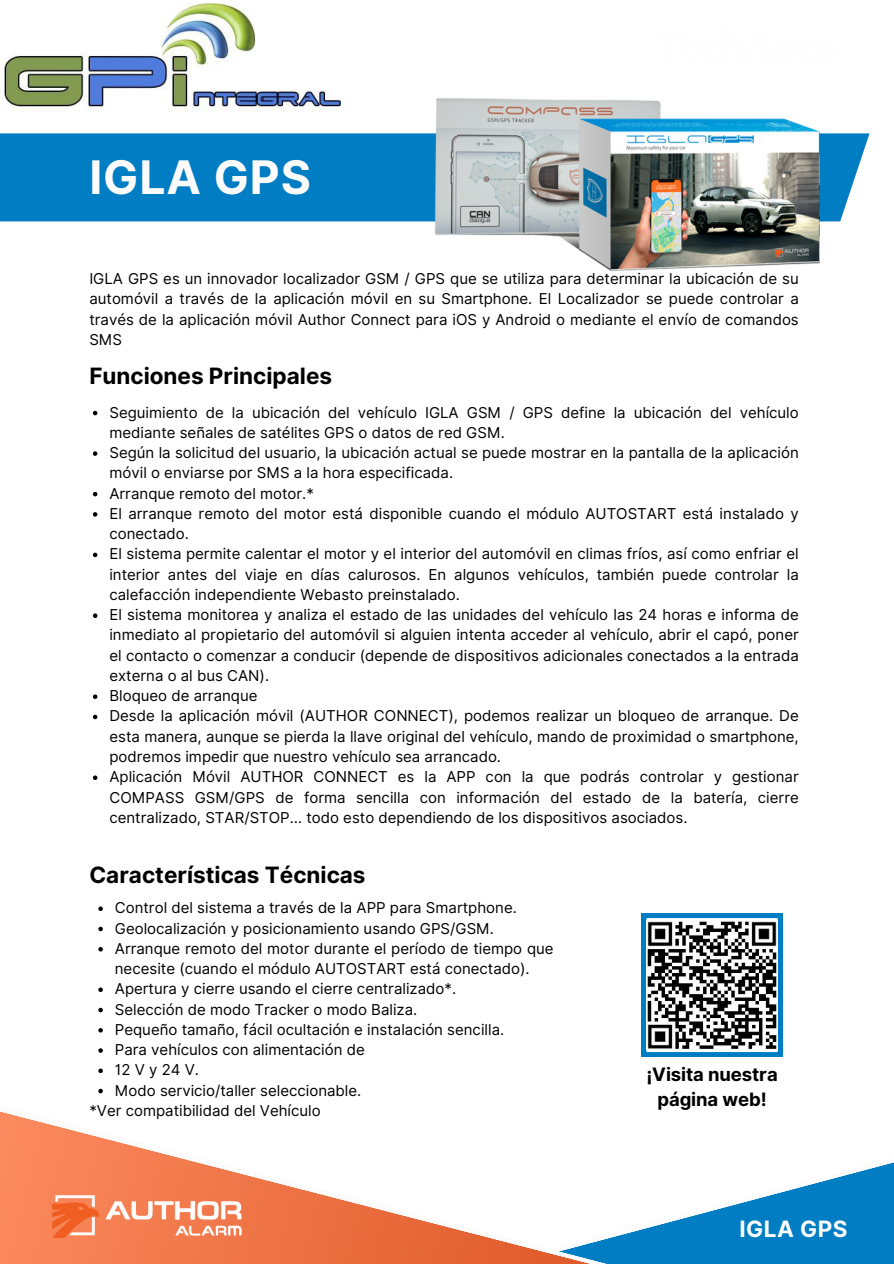
<style>
.page{position:relative;width:894px;height:1264px;background:#fff}
.page>*{position:absolute;margin:0;border:0;box-sizing:border-box;transform-origin:0 0}
.t1{font:700 46.2px "Inter";letter-spacing:.02em;color:#fcfbfb}
.t2{font:700 22.5px "Inter";color:#000}
.t3{font:700 22.5px "Inter";letter-spacing:.02em;color:#fcfbfb}
.t4{font:700 18.45px/25.5px "Inter";letter-spacing:-.005em;color:#000;text-align:center}
.t5{font:15px/20.2px "Inter";color:#000;text-align:justify}
</style>
<div class="page">
<div style="left:0;top:133px;width:869px;height:88px;background:#007dc3"></div>
<svg style="left:710px;top:1162px;width:183px;height:101px;fill:#007dc3"></svg>
<svg style="left:0;top:1093px;width:710px;height:170px"></svg>
<img style="left:53px;top:1195px;width:188px;height:42px">
<svg style="left:93px;top:411px;width:4px;height:4px"></svg>
<svg style="left:93px;top:451px;width:4px;height:5px"></svg>
<svg style="left:93px;top:492px;width:4px;height:4px"></svg>
<svg style="left:93px;top:512px;width:4px;height:4px"></svg>
<svg style="left:93px;top:552px;width:4px;height:5px"></svg>
<svg style="left:93px;top:613px;width:4px;height:5px"></svg>
<svg style="left:93px;top:694px;width:4px;height:5px"></svg>
<svg style="left:93px;top:714px;width:4px;height:5px"></svg>
<svg style="left:93px;top:775px;width:4px;height:5px"></svg>
<img style="left:421px;top:98px;width:112px;height:138px">
<img style="left:533px;top:99px;width:286px;height:172px">
<svg style="left:641px;top:913px;width:141px;height:143px"></svg>
<svg style="left:98px;top:906px;width:5px;height:5px"></svg>
<svg style="left:98px;top:926px;width:5px;height:5px"></svg>
<svg style="left:98px;top:947px;width:5px;height:4px"></svg>
<svg style="left:98px;top:987px;width:5px;height:5px"></svg>
<svg style="left:98px;top:1007px;width:5px;height:5px"></svg>
<svg style="left:98px;top:1028px;width:5px;height:4px"></svg>
<svg style="left:98px;top:1048px;width:5px;height:4px"></svg>
<svg style="left:98px;top:1068px;width:5px;height:5px"></svg>
<svg style="left:98px;top:1088px;width:5px;height:5px"></svg>
<img style="left:0;top:4px;width:340px;height:108px">
<img style="left:646px;top:920px;width:131px;height:129px">
<p class="t1" style="left:89px;top:150px;width:223px">IGLA GPS</p>
<p class="t5" style="left:89px;top:268px;width:710px">IGLA GPS es un innovador localizador GSM / GPS que se utiliza para determinar la ubicación de su automóvil a través de la aplicación móvil en su Smartphone. El Localizador se puede controlar a través de la aplicación móvil Author Connect para iOS y Android o mediante el envío de comandos SMS</p>
<p class="t2" style="left:89px;top:362px;width:244px">Funciones Principales</p>
<p class="t5" style="left:109px;top:402px;width:690px">Seguimiento de la ubicación del vehículo IGLA GSM / GPS define la ubicación del vehículo mediante señales de satélites GPS o datos de red GSM.</p>
<p class="t5" style="left:109px;top:442px;width:690px">Según la solicitud del usuario, la ubicación actual se puede mostrar en la pantalla de la aplicación móvil o enviarse por SMS a la hora especificada.</p>
<p class="t5" style="left:109px;top:483px;width:206px">Arranque remoto del motor.*</p>
<p class="t5" style="left:109px;top:503px;width:690px">El arranque remoto del motor está disponible cuando el módulo AUTOSTART está instalado y conectado.</p>
<p class="t5" style="left:109px;top:544px;width:690px">El sistema permite calentar el motor y el interior del automóvil en climas fríos, así como enfriar el interior antes del viaje en días calurosos. En algunos vehículos, también puede controlar la calefacción independiente Webasto preinstalado.</p>
<p class="t5" style="left:109px;top:604px;width:690px">El sistema monitorea y analiza el estado de las unidades del vehículo las 24 horas e informa de inmediato al propietario del automóvil si alguien intenta acceder al vehículo, abrir el capó, poner el contacto o comenzar a conducir (depende de dispositivos adicionales conectados a la entrada externa o al bus CAN).</p>
<p class="t5" style="left:109px;top:685px;width:150px">Bloqueo de arranque</p>
<p class="t5" style="left:109px;top:706px;width:690px">Desde la aplicación móvil (AUTHOR CONNECT), podemos realizar un bloqueo de arranque. De esta manera, aunque se pierda la llave original del vehículo, mando de proximidad o smartphone, podremos impedir que nuestro vehículo sea arrancado.</p>
<p class="t5" style="left:109px;top:766px;width:690px">Aplicación Móvil AUTHOR CONNECT es la APP con la que podrás controlar y gestionar COMPASS GSM/GPS de forma sencilla con información del estado de la batería, cierre centralizado, STAR/STOP… todo esto dependiendo de los dispositivos asociados.</p>
<p class="t2" style="left:89px;top:861px;width:277px">Características Técnicas</p>
<p class="t5" style="left:115px;top:897px;width:403px">Control del sistema a través de la APP para Smartphone.</p>
<p class="t5" style="left:115px;top:917px;width:380px">Geolocalización y posicionamiento usando GPS/GSM.</p>
<p class="t5" style="left:115px;top:938px;width:440px">Arranque remoto del motor durante el período de tiempo que necesite (cuando el módulo AUTOSTART está conectado).</p>
<p class="t5" style="left:115px;top:978px;width:342px">Apertura y cierre usando el cierre centralizado*.</p>
<p class="t5" style="left:115px;top:998px;width:304px">Selección de modo Tracker o modo Baliza.</p>
<p class="t5" style="left:115px;top:1019px;width:391px">Pequeño tamaño, fácil ocultación e instalación sencilla.</p>
<p class="t5" style="left:115px;top:1039px;width:251px">Para vehículos con alimentación de</p>
<p class="t5" style="left:115px;top:1059px;width:86px">12 V y 24 V.</p>
<p class="t5" style="left:115px;top:1079px;width:248px">Modo servicio/taller seleccionable.</p>
<p class="t5" style="left:89px;top:1100px;width:233px">*Ver compatibilidad del Vehículo</p>
<p class="t4" style="left:646px;top:1061px;width:133px">¡Visita nuestra página web!</p>
<p class="t3" style="left:739px;top:1215px;width:109px">IGLA GPS</p>
</div>
